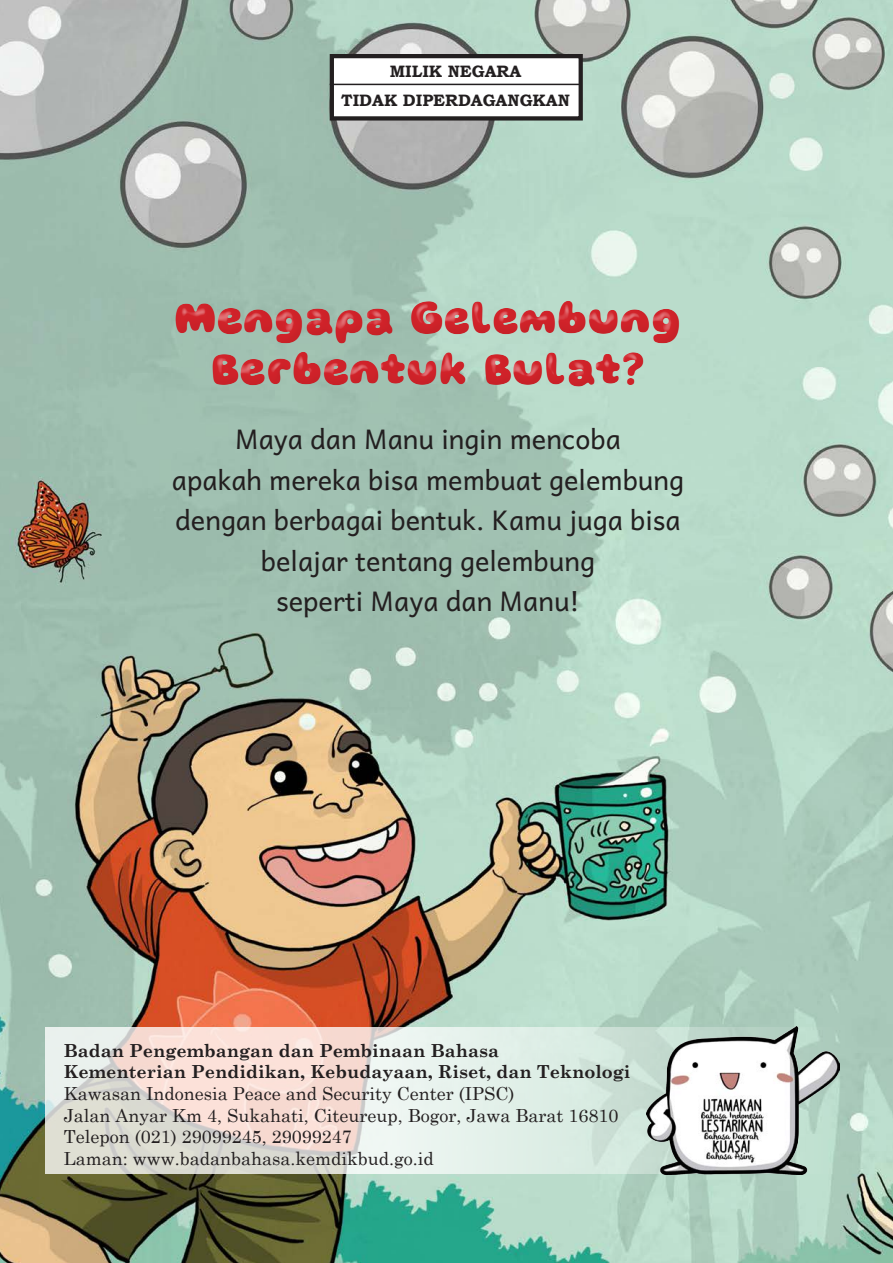
<style>
.page{position:relative;width:893px;height:1263px;background:#fff}
.page>*{position:absolute;margin:0;border:0;box-sizing:border-box;transform-origin:0 0}
.t1{font:900 48.45px/51px "Gluten";letter-spacing:.02em;color:#d1232a;text-align:center;scale:.84 1}
.t2{font:27px/40.5px "Andika New Basic";color:#231f20;text-align:center}
.t3{font:18px "Century Schoolbook";color:#231f20}
.t4{font:700 18px "Century Schoolbook";color:#231f20}
.t5{font:700 16.5px "Bookman Old Style";color:#231f20}
</style>
<div class="page">
<img style="left:0;top:0;width:893px;height:1263px">
<div style="left:332px;top:56px;width:249px;height:62px;background:#fff"></div>
<div style="left:330px;top:54px;width:253px;height:67px;border:4px solid #231f20"></div>
<hr style="left:330px;top:84px;width:250px;height:1px;background:#231f20">
<svg style="left:45px;top:1027px;width:848px;height:146px;background:#e2e4db"></svg>
<div style="left:164px;top:289px;width:522px;height:101px;background:#fff;opacity:.36"></div>
<div style="left:169px;top:296px;width:521px;height:99px;background:#231f20;opacity:.14"></div>
<img style="left:646px;top:1026px;width:193px;height:148px">
<p class="t5" style="left:390px;top:60px;width:133px">MILIK NEGARA</p>
<p class="t5" style="left:341px;top:88px;width:230px">TIDAK DIPERDAGANGKAN</p>
<h1 class="t1" style="left:174px;top:287px;width:605px">Mengapa Gelembung<br>Berbentuk Bulat?</h1>
<p class="t2" style="left:235px;top:415px;width:387px">Maya dan Manu ingin mencoba</p>
<p class="t2" style="left:172px;top:456px;width:514px">apakah mereka bisa membuat gelembung dengan berbagai bentuk. Kamu juga bisa belajar tentang gelembung</p>
<p class="t2" style="left:276px;top:577px;width:305px">seperti Maya dan Manu!</p>
<p class="t4" style="left:64px;top:1039px;width:437px">Badan Pengembangan dan Pembinaan Bahasa</p>
<p class="t4" style="left:64px;top:1061px;width:568px">Kementerian Pendidikan, Kebudayaan, Riset, dan Teknologi</p>
<p class="t3" style="left:64px;top:1078px;width:452px">Kawasan Indonesia Peace and Security Center (IPSC)</p>
<p class="t3" style="left:64px;top:1100px;width:556px">Jalan Anyar Km 4, Sukahati, Citeureup, Bogor, Jawa Barat 16810</p>
<p class="t3" style="left:64px;top:1121px;width:290px">Telepon (021) 29099245, 29099247</p>
<p class="t3" style="left:64px;top:1143px;width:372px">Laman: www.badanbahasa.kemdikbud.go.id</p>
</div>
